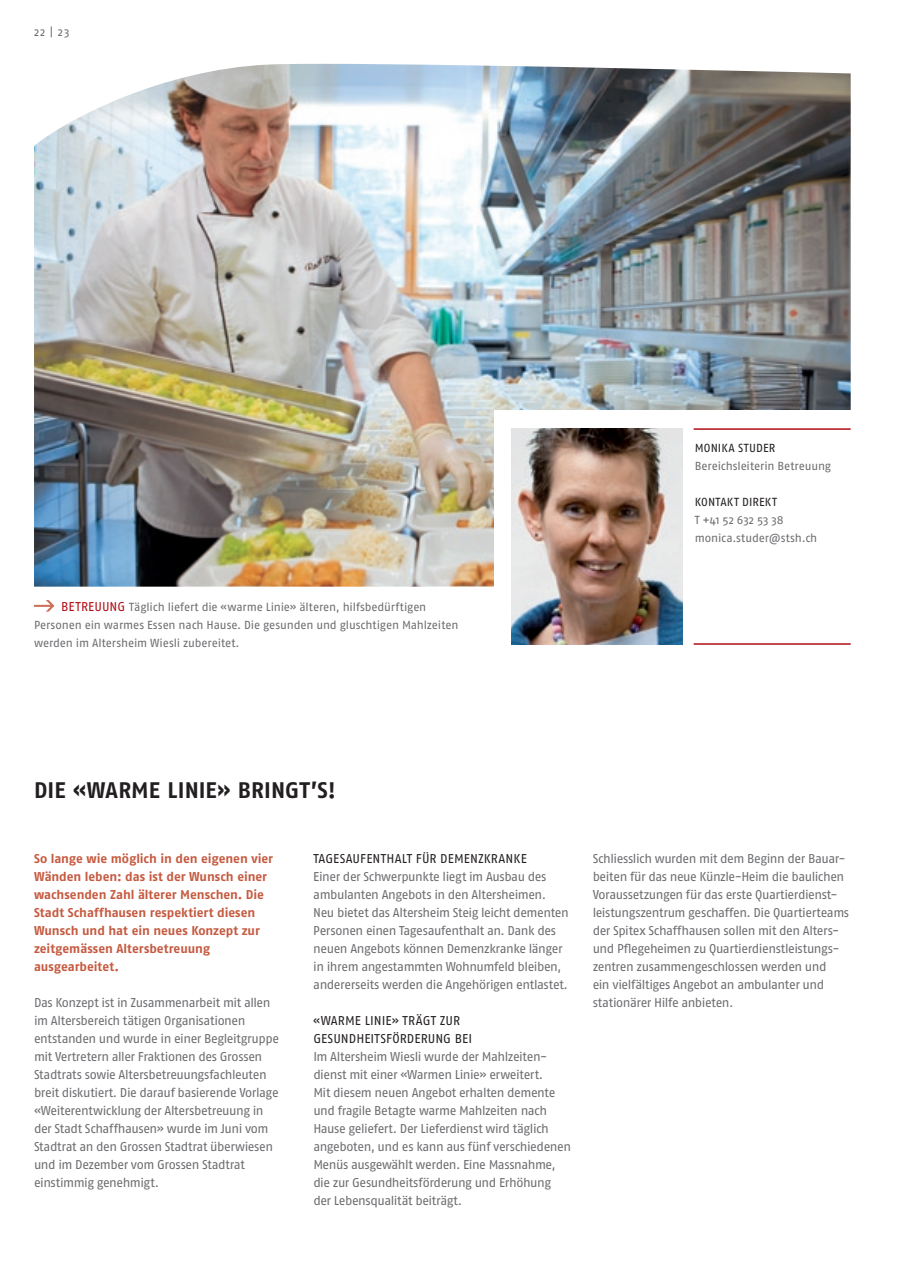
<style>
.page{position:relative;width:906px;height:1285px;background:#fff}
.page>*{position:absolute;margin:0;border:0;box-sizing:border-box;transform-origin:0 0}
.t1{font:700 22.5px "Fago No";color:#231f20}
.t2{font:12.75px/18px "Fago No";letter-spacing:-.035em;color:#6c6d70}
.t3{font:700 12.75px/18px "Fago No";letter-spacing:-.005em;color:#c55a40}
.t4{font:12.75px/18px "Fago No";letter-spacing:.01em;color:#231f20}
.t5{font:12.75px "Fago No";letter-spacing:.01em;color:#b00d15}
.t6{font:11.7px/18px "Fago No";letter-spacing:-.015em;color:#6c6d70}
.t7{font:11.7px "Fago No";letter-spacing:.01em;color:#231f20}
</style>
<div class="page">
<img style="left:34px;top:64px;width:816px;height:522px">
<svg style="left:34px;top:600px;width:20px;height:11px"></svg>
<div style="left:494px;top:410px;width:377px;height:186px;background:#fff"></div>
<img style="left:512px;top:428px;width:170px;height:216px">
<hr style="left:693px;top:643px;width:157px;height:1px;background:#b00d15">
<hr style="left:693px;top:428px;width:157px;height:2px;background:#b00d15">
<p class="t6" style="left:34px;top:23px;width:37px">22 | 23</p>
<p class="t5" style="left:61px;top:598px;width:42px">betreuung</p>
<p class="t6" style="left:34px;top:597px;width:426px;text-indent:95px">Täglich liefert die «warme Linie» älteren, hilfsbedürftigen<br>Personen ein warmes Essen nach Hause. Die gesunden und gluschtigen Mahlzeiten werden im Altersheim Wiesli zubereitet.</p>
<p class="t7" style="left:695px;top:441px;width:82px">mon ika studer</p>
<p class="t6" style="left:695px;top:456px;width:138px">Bereichsleiterin Betreuung</p>
<p class="t7" style="left:695px;top:495px;width:84px">Kontakt DIRE KT</p>
<p class="t6" style="left:695px;top:510px;width:124px">T +41 52 632 53 38 monica.studer@stsh.ch</p>
<h1 class="t1" style="left:34px;top:777px;width:303px">Die «Warme Linie» bringt’s!</h1>
<p class="t3" style="left:34px;top:849px;width:240px">So lange wie möglich in den eigenen vier Wänden leben: das ist der Wunsch einer wachsenden Zahl älterer Menschen. Die Stadt Schaffhausen respektiert diesen Wunsch und hat ein neues Konzept zur zeitgemässen Altersbetreuung ausgearbeitet.</p>
<p class="t2" style="left:34px;top:993px;width:246px">Das Konzept ist in Zusammenarbeit mit allen im Altersbereich tätigen Organisationen entstanden und wurde in einer Begleitgruppe mit Vertretern aller Fraktionen des Grossen Stadtrats sowie Altersbetreuungsfachleuten breit diskutiert. Die darauf basierende Vorlage «Weiterentwicklung der Altersbetreuung in der Stadt Schaffhausen» wurde im Juni vom Stadtrat an den Grossen Stadtrat überwiesen und im Dezember vom Grossen Stadtrat einstimmig genehmigt.</p>
<p class="t4" style="left:313px;top:849px;width:215px">Tag esau fenthalt für Demenzkranke</p>
<p class="t2" style="left:313px;top:867px;width:257px">Einer der Schwerpunkte liegt im Ausbau des ambulanten Angebots in den Altersheimen.<br>Neu bietet das Altersheim Steig leicht dementen Personen einen Tagesaufenthalt an. Dank des neuen Angebots können Demenzkranke länger in ihrem angestammten Wohnumfeld bleiben, andererseits werden die Angehörigen entlastet.</p>
<p class="t4" style="left:313px;top:1011px;width:148px">«Warm e Lin ie» trägt zu r<br>Gesund</p>
<p class="t4" style="left:356px;top:1029px;width:80px">heitsförderung</p>
<p class="t4" style="left:455px;top:1029px;width:19px">bei</p>
<p class="t2" style="left:313px;top:1047px;width:259px">I m Altersheim Wiesli wurde der Mahlzeiten&shy;dienst mit einer «Warmen Linie» erweitert.<br>Mit diesem neuen Angebot erhalten demente und fragile Betagte warme Mahlzeiten nach Hause geliefert. Der Lieferdienst wird täglich angeboten, und es kann aus fünf verschiedenen Menüs ausgewählt werden. Eine Massnahme, die zur Gesundheitsförderung und Erhöhung der Lebensqualität beiträgt.</p>
<p class="t2" style="left:592px;top:849px;width:258px">Schliesslich wurden mit dem Beginn der Bauar&shy;beiten für das neue Künzle-Heim die baulichen Voraussetzungen für das erste Quartierdienst&shy;leistungszentrum geschaffen. Die Quartierteams der Spitex Schaffhausen sollen mit den Alters&shy;und Pflegeheimen zu Quartierdienstleistungs&shy;zentren zusammengeschlossen werden und<br>ein vielfältiges Angebot an ambulanter und stationärer Hilfe anbieten.</p>
</div>
